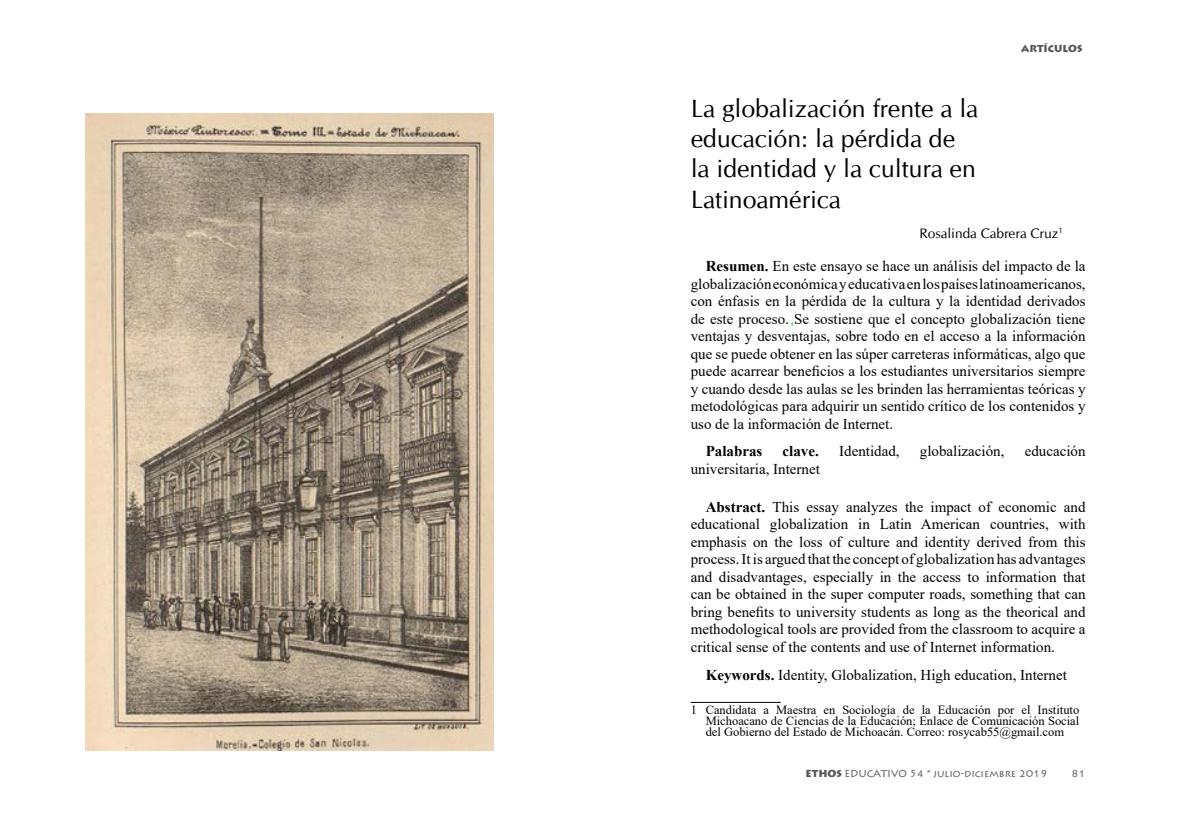
<style>
.page{position:relative;width:1185px;height:835px;background:#fff}
.page>*{position:absolute;margin:0;border:0;box-sizing:border-box;transform-origin:0 0}
.t1{font:25px/30px "CG Omega";color:#000}
.t2{font:15px/17.5px "Times New Roman";color:#000;text-align:justify}
.t3{font:700 15px "Times New Roman";color:#000}
.t4{font:13.75px "CG Omega";color:#000}
.t5{font:12.5px/11.2px "Times New Roman";color:#000;text-align:justify}
.t6{font:10px "Lithos Pro";color:#575756}
.t7{font:900 10px "Lithos Pro";color:#575756}
.s1{font-weight:700}
.s2{font-weight:900}
</style>
<div class="page">
<hr style="left:690px;top:701px;width:90px;height:1px;background:#000">
<img style="left:86px;top:114px;width:407px;height:636px">
<p class="t7" style="left:1021px;top:43px;width:63px">ARTÍCULOS</p>
<h1 class="t1" style="left:690px;top:94px;width:289px">La globalización frente a la educación: la pérdida de la identidad y la cultura en<br>Latinoamérica</h1>
<p class="t4" style="left:919px;top:224px;width:145px">Rosalinda Cabrera Cruz<sup>1</sup></p>
<p class="t2" style="left:690px;top:257px;width:396px;text-indent:15px"><span class="s1">Resumen.</span> En este ensayo se hace un análisis del impacto de la globalización económica y educativa en los países latinoamericanos, con énfasis en la pérdida de la cultura y la identidad derivados de este proceso. Se sostiene que el concepto globalización tiene ventajas y desventajas, sobre todo en el acceso a la información que se puede obtener en las súper carreteras informáticas, algo que puede acarrear beneficios a los estudiantes universitarios siempre y cuando desde las aulas se les brinden las herramientas teóricas y metodológicas para adquirir un sentido crítico de los contenidos y uso de la información de Internet.</p>
<p class="t3" style="left:705px;top:440px;width:58px">Palabras</p>
<p class="t3" style="left:782px;top:440px;width:38px">clave.</p>
<p class="t2" style="left:839px;top:442px;width:62px">Identidad,</p>
<p class="t2" style="left:919px;top:442px;width:86px">globalización,</p>
<p class="t2" style="left:1024px;top:442px;width:62px">educación</p>
<p class="t2" style="left:690px;top:459px;width:131px">universitaria, Internet</p>
<p class="t2" style="left:690px;top:497px;width:396px;text-indent:15px"><span class="s1">Abstract.</span> This essay analyzes the impact of economic and educational globalization in Latin American countries, with emphasis on the loss of culture and identity derived from this process. It is argued that the concept of globalization has advantages and disadvantages, especially in the access to information that can be obtained in the super computer roads, something that can bring benefits to university students as long as the theorical and methodological tools are provided from the classroom to acquire a critical sense of the contents and use of Internet information.</p>
<p class="t2" style="left:705px;top:666px;width:363px"><span class="s1">Keywords.</span> Identity, Globalization, High education, Internet</p>
<p class="t5" style="left:705px;top:703px;width:375px;text-indent:-15px">1 Candidata a Maestra en Sociología de la Educación por el Instituto Michoacano de Ciencias de la Educación; Enlace de Comunicación Social del Gobierno del Estado de Michoacán. Correo: rosycab55@gmail.com</p>
<p class="t6" style="left:805px;top:767px;width:243px"><span class="s2">ETHOS</span> EDUCATIVO 54 * julio-diciembre 2019</p>
<p class="t6" style="left:1071px;top:767px;width:16px">81</p>
</div>
